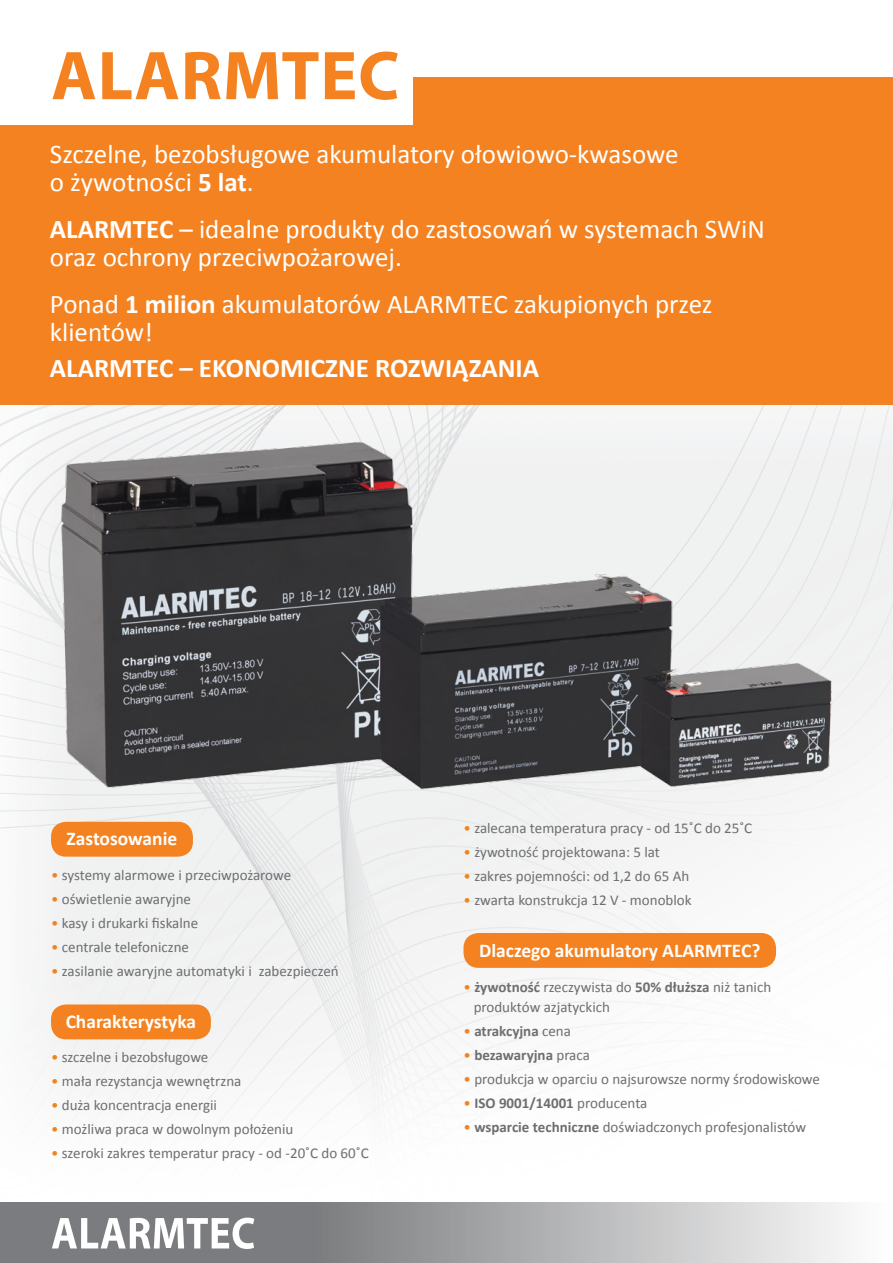
<style>
.page{position:relative;width:893px;height:1263px;background:#fff}
.page>*{position:absolute;margin:0;border:0;box-sizing:border-box;transform-origin:0 0}
.t1{font:27px/28.5px "Calibri";color:#fff}
.t2{font:700 27px "Calibri";color:#fff}
.t3{font:700 19.5px "Calibri";color:#fff}
.t4{font:15px "Calibri";color:#6d6e71}
.t5{font:700 15px "Calibri";color:#6d6e71}
.s1{font-weight:700}
.s2{color:#f58220}
.s3{font-weight:400;color:#f58220}
.s4{font-weight:400}
</style>
<div class="page">
<img style="left:0;top:405px;width:893px;height:798px">
<div style="left:0;top:77px;width:893px;height:328px;background:#f58220"></div>
<svg style="left:0;top:1203px;width:845px;height:60px;background:#a6a7a9"></svg>
<svg style="left:52px;top:1217px;width:202px;height:32px"></svg>
<div style="left:0;top:0;width:412px;height:124px;background:#fff"></div>
<div style="left:51px;top:822px;width:142px;height:35px;background:#f58220;border-radius:15px"></div>
<div style="left:51px;top:1004px;width:160px;height:35px;background:#f58220;border-radius:15px"></div>
<div style="left:463px;top:933px;width:313px;height:35px;background:#f58220;border-radius:15px"></div>
<svg style="left:52px;top:52px;width:43px;height:47px"></svg>
<svg style="left:102px;top:52px;width:76px;height:47px"></svg>
<svg style="left:185px;top:52px;width:133px;height:47px"></svg>
<svg style="left:325px;top:52px;width:30px;height:47px"></svg>
<svg style="left:361px;top:52px;width:37px;height:48px"></svg>
<img style="left:0;top:424px;width:879px;height:383px">
<p class="t1" style="left:50px;top:140px;width:630px">Szczelne, bezobsługowe akumulatory ołowiowo-kwasowe</p>
<p class="t1" style="left:50px;top:168px;width:205px">o żywotności <span class="s1">5 lat</span>.</p>
<p class="t1" style="left:50px;top:215px;width:716px"><span class="s1">ALARMTEC</span> – idealne produkty do zastosowań w systemach SWiN oraz ochrony przeciwpożarowej.</p>
<p class="t1" style="left:50px;top:290px;width:664px">Ponad <span class="s1">1 milion</span> akumulatorów ALARMTEC zakupionych przez klientów!</p>
<p class="t2" style="left:50px;top:351px;width:491px">ALARMTEC – EKONOMICZNE ROZWIĄZANIA</p>
<p class="t3" style="left:67px;top:826px;width:112px">Zastosowanie</p>
<p class="t4" style="left:51px;top:866px;width:242px"><span class="s2">•</span> systemy alarmowe i przeciwpożarowe</p>
<p class="t4" style="left:51px;top:890px;width:142px"><span class="s2">•</span> oświetlenie awaryjne</p>
<p class="t4" style="left:51px;top:914px;width:149px"><span class="s2">•</span> kasy i drukarki fiskalne</p>
<p class="t4" style="left:51px;top:938px;width:140px"><span class="s2">•</span> centrale telefoniczne</p>
<p class="t4" style="left:51px;top:962px;width:289px"><span class="s2">•</span> zasilanie awaryjne automatyki i zabezpieczeń</p>
<p class="t3" style="left:66px;top:1009px;width:132px">Charakterystyka</p>
<p class="t4" style="left:51px;top:1047px;width:159px"><span class="s2">•</span> szczelne i bezobsługowe</p>
<p class="t4" style="left:51px;top:1071px;width:192px"><span class="s2">•</span> mała rezystancja wewnętrzna</p>
<p class="t4" style="left:51px;top:1095px;width:167px"><span class="s2">•</span> duża koncentracja energii</p>
<p class="t4" style="left:51px;top:1119px;width:244px"><span class="s2">•</span> możliwa praca w dowolnym położeniu</p>
<p class="t4" style="left:51px;top:1143px;width:319px"><span class="s2">•</span> szeroki zakres temperatur pracy - od -20˚C do 60˚C</p>
<p class="t4" style="left:463px;top:818px;width:290px"><span class="s2">•</span> zalecana temperatura pracy - od 15˚C do 25˚C</p>
<p class="t4" style="left:463px;top:842px;width:198px"><span class="s2">•</span> żywotność projektowana: 5 lat</p>
<p class="t4" style="left:463px;top:866px;width:227px"><span class="s2">•</span> zakres pojemności: od 1,2 do 65 Ah</p>
<p class="t4" style="left:463px;top:890px;width:230px"><span class="s2">•</span> zwarta konstrukcja 12 V - monoblok</p>
<p class="t3" style="left:479px;top:938px;width:283px">Dlaczego akumulatory ALARMTEC?</p>
<p class="t4" style="left:463px;top:977px;width:309px"><span class="s2">•</span> <span class="s1">żywotność</span> rzeczywista do <span class="s1">50% dłuższa</span> niż tanich</p>
<p class="t4" style="left:474px;top:997px;width:138px">produktów azjatyckich</p>
<p class="t5" style="left:463px;top:1021px;width:109px"><span class="s3">•</span> atrakcyjna <span class="s4">cena</span></p>
<p class="t5" style="left:463px;top:1045px;width:128px"><span class="s3">•</span> bezawaryjna <span class="s4">praca</span></p>
<p class="t4" style="left:463px;top:1069px;width:358px"><span class="s2">•</span> produkcja w oparciu o najsurowsze normy środowiskowe</p>
<p class="t5" style="left:463px;top:1093px;width:185px"><span class="s3">•</span> ISO 9001/14001 <span class="s4">producenta</span></p>
<p class="t4" style="left:463px;top:1117px;width:344px"><span class="s2">•</span> <span class="s1">wsparcie techniczne</span> doświadczonych profesjonalistów</p>
</div>
